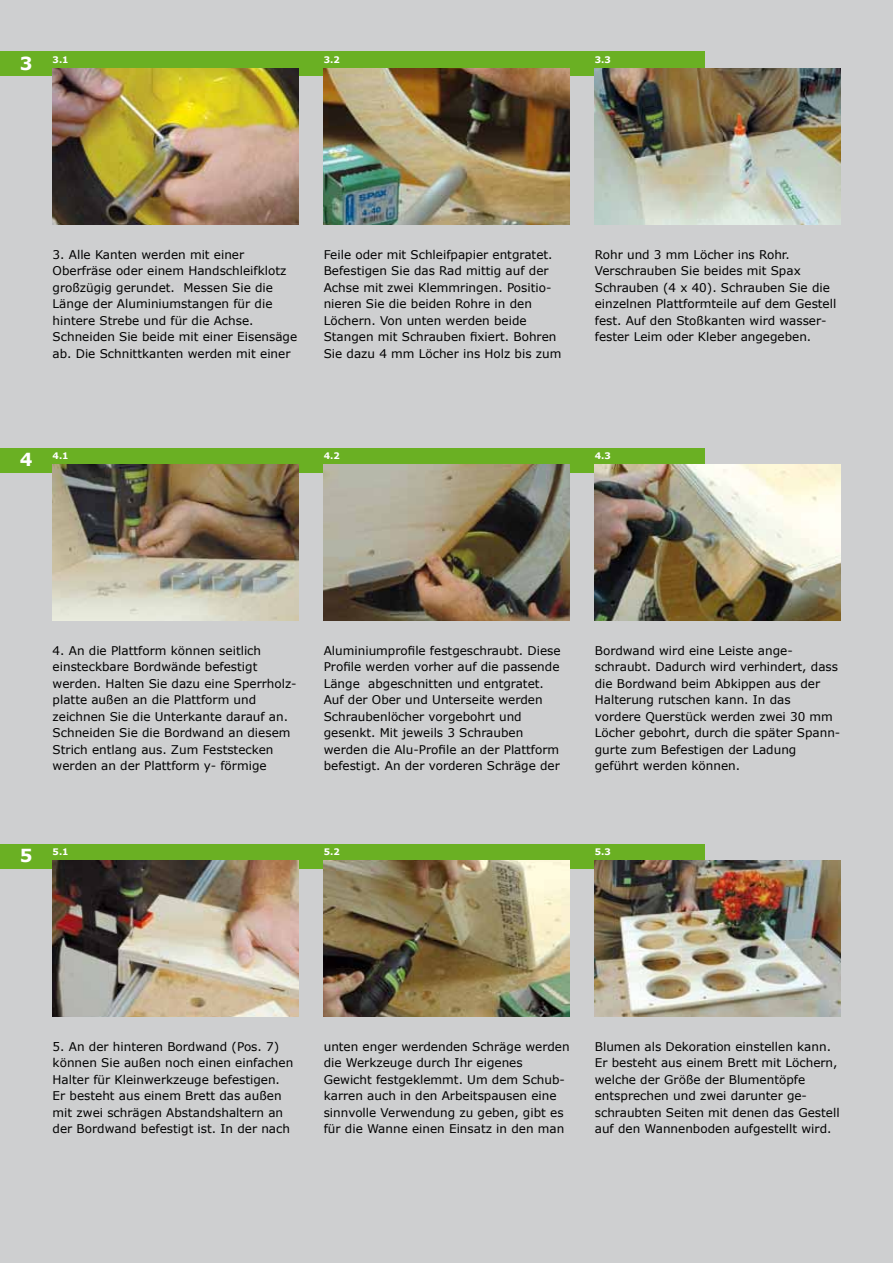
<style>
.page{position:relative;width:893px;height:1263px;background:#cecfd0}
.page>*{position:absolute;margin:0;border:0;box-sizing:border-box;transform-origin:0 0}
.t1{font:700 18px "Verdana";color:#fff}
.t2{font:12px/16.5px "Verdana";color:#000}
.t3{font:700 9px "Verdana";color:#fff}
</style>
<div class="page">
<div style="left:0;top:52px;width:705px;height:24px;background:#6ab023"></div>
<div style="left:0;top:448px;width:705px;height:24px;background:#6ab023"></div>
<div style="left:0;top:844px;width:705px;height:24px;background:#6ab023"></div>
<img style="left:53px;top:68px;width:245px;height:157px">
<img style="left:324px;top:68px;width:245px;height:157px">
<img style="left:595px;top:68px;width:245px;height:157px">
<img style="left:53px;top:464px;width:245px;height:157px">
<img style="left:324px;top:464px;width:245px;height:157px">
<img style="left:53px;top:860px;width:245px;height:157px">
<img style="left:595px;top:464px;width:245px;height:157px">
<img style="left:324px;top:860px;width:245px;height:157px">
<img style="left:595px;top:860px;width:245px;height:157px">
<h1 class="t1" style="left:20px;top:52px;width:14px">3</h1>
<p class="t3" style="left:53px;top:54px;width:18px">3.1</p>
<p class="t3" style="left:324px;top:54px;width:18px">3.2</p>
<p class="t3" style="left:595px;top:54px;width:18px">3.3</p>
<p class="t2" style="left:53px;top:246px;width:246px">3. Alle Kanten werden mit einer Oberfräse oder einem Handschleifklotz großzügig gerundet. Messen Sie die Länge der Aluminiumstangen für die hintere Strebe und für die Achse.<br>Schneiden Sie beide mit einer Eisensäge ab. Die Schnittkanten werden mit einer</p>
<p class="t2" style="left:324px;top:246px;width:239px">Feile oder mit Schleifpapier entgratet.<br>Befestigen Sie das Rad mittig auf der Achse mit zwei Klemmringen. Positio&shy;nieren Sie die beiden Rohre in den Löchern. Von unten werden beide Stangen mit Schrauben fixiert. Bohren Sie dazu 4 mm Löcher ins Holz bis zum</p>
<p class="t2" style="left:595px;top:246px;width:243px">Rohr und 3 mm Löcher ins Rohr.<br>Verschrauben Sie beides mit Spax Schrauben (4 x 40). Schrauben Sie die einzelnen Plattformteile auf dem Gestell fest. Auf den Stoßkanten wird wasser&shy;fester Leim oder Kleber angegeben.</p>
<h1 class="t1" style="left:20px;top:448px;width:14px">4</h1>
<p class="t3" style="left:53px;top:450px;width:18px">4.1</p>
<p class="t3" style="left:324px;top:450px;width:18px">4.2</p>
<p class="t3" style="left:595px;top:450px;width:18px">4.3</p>
<p class="t2" style="left:53px;top:642px;width:246px">4. An die Plattform können seitlich einsteckbare Bordwände befestigt werden. Halten Sie dazu eine Sperrholz&shy;platte außen an die Plattform und zeichnen Sie die Unterkante darauf an.<br>Schneiden Sie die Bordwand an diesem Strich entlang aus. Zum Feststecken werden an der Plattform y- förmige</p>
<p class="t2" style="left:324px;top:642px;width:238px">Aluminiumprofile festgeschraubt. Diese Profile werden vorher auf die passende Länge abgeschnitten und entgratet.<br>Auf der Ober und Unterseite werden Schraubenlöcher vorgebohrt und gesenkt. Mit jeweils 3 Schrauben werden die Alu-Profile an der Plattform befestigt. An der vorderen Schräge der</p>
<p class="t2" style="left:595px;top:642px;width:247px">Bordwand wird eine Leiste ange&shy;schraubt. Dadurch wird verhindert, dass die Bordwand beim Abkippen aus der Halterung rutschen kann. In das<br>vordere Querstück werden zwei 30 mm Löcher gebohrt, durch die später Spann&shy;gurte zum Befestigen der Ladung geführt werden können.</p>
<h1 class="t1" style="left:20px;top:844px;width:14px">5</h1>
<p class="t3" style="left:53px;top:846px;width:18px">5.1</p>
<p class="t3" style="left:324px;top:846px;width:18px">5.2</p>
<p class="t3" style="left:595px;top:846px;width:18px">5.3</p>
<p class="t2" style="left:53px;top:1038px;width:242px">5. An der hinteren Bordwand (Pos. 7) können Sie außen noch einen einfachen Halter für Kleinwerkzeuge befestigen.<br>Er besteht aus einem Brett das außen mit zwei schrägen Abstandshaltern an der Bordwand befestigt ist. In der nach</p>
<p class="t2" style="left:324px;top:1038px;width:247px">unten enger werdenden Schräge werden die Werkzeuge durch Ihr eigenes Gewicht festgeklemmt. Um dem Schub&shy;karren auch in den Arbeitspausen eine sinnvolle Verwendung zu geben, gibt es für die Wanne einen Einsatz in den man</p>
<p class="t2" style="left:595px;top:1038px;width:246px">Blumen als Dekoration einstellen kann.<br>Er besteht aus einem Brett mit Löchern, welche der Größe der Blumentöpfe entsprechen und zwei darunter ge&shy;schraubten Seiten mit denen das Gestell auf den Wannenboden aufgestellt wird.</p>
</div>
